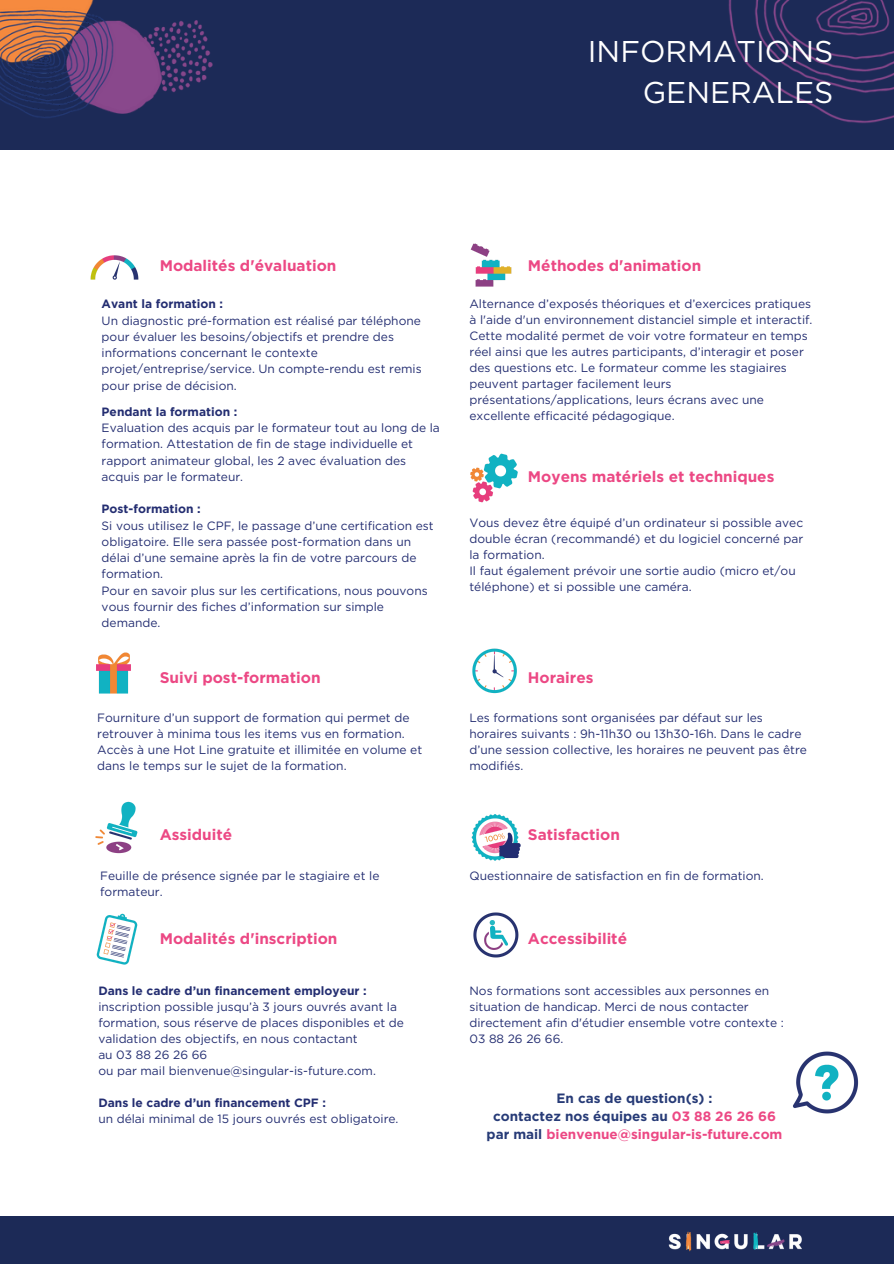
<style>
.page{position:relative;width:894px;height:1264px;background:#fff}
.page>*{position:absolute;margin:0;border:0;box-sizing:border-box;transform-origin:0 0}
.t1{font:30px/41.7px "Gotham";color:#fff;text-align:right}
.t2{font:700 15.45px "Gotham";color:#ec4884}
.t3{font:700 15.3px "Gotham";color:#ec4884}
.t4{font:700 13.5px/18px "Gotham";color:#273b77;text-align:center}
.t5{font:12px/16px "Gotham";color:#232d71}
.t6{font:700 12px "Gotham";color:#232d71}
.s1{font-weight:700}
.s2{color:#ec4884}
</style>
<div class="page">
<div style="left:0;top:1216px;width:893px;height:47px;background:#1c2a57"></div>
<img style="left:668px;top:1231px;width:134px;height:21px">
<img style="left:90px;top:255px;width:49px;height:25px">
<img style="left:470px;top:243px;width:42px;height:44px">
<img style="left:96px;top:652px;width:35px;height:42px">
<img style="left:95px;top:801px;width:43px;height:53px">
<img style="left:96px;top:913px;width:42px;height:52px">
<img style="left:470px;top:453px;width:48px;height:50px">
<img style="left:472px;top:648px;width:45px;height:46px">
<img style="left:473px;top:912px;width:46px;height:46px">
<img style="left:793px;top:1051px;width:66px;height:63px">
<img style="left:471px;top:814px;width:50px;height:47px">
<div style="left:0;top:0;width:893px;height:150px;background:#1c2a57"></div>
<img style="left:173px;top:20px;width:40px;height:73px">
<img style="left:0;top:0;width:173px;height:118px">
<img style="left:728px;top:0;width:165px;height:123px">
<p class="t1" style="left:587px;top:30px;width:247px">INFORMATIONS<br>GENERALES</p>
<p class="t3" style="left:160px;top:256px;width:178px">Modalités d'évaluation</p>
<p class="t6" style="left:102px;top:297px;width:123px">Avant la formation :</p>
<p class="t5" style="left:102px;top:312px;width:321px">Un diagnostic pré-formation est réalisé par téléphone pour évaluer les besoins/objectifs et prendre des informations concernant le contexte projet/entreprise/service. Un compte-rendu est remis pour prise de décision.</p>
<p class="t6" style="left:102px;top:404px;width:137px">Pendant la formation :</p>
<p class="t5" style="left:102px;top:419px;width:340px">Evaluation des acquis par le formateur tout au long de la formation. Attestation de fin de stage individuelle et rapport animateur global, les 2 avec évaluation des acquis par le formateur.</p>
<p class="t6" style="left:102px;top:502px;width:101px">Post-formation :</p>
<p class="t5" style="left:102px;top:517px;width:333px">Si vous utilisez le CPF, le passage d’une certification est obligatoire. Elle sera passée post-formation dans un délai d’une semaine après la fin de votre parcours de formation.</p>
<h2 class="t5" style="left:102px;top:582px;width:327px">Pour en savoir plus sur les certifications, nous pouvons vous fournir des fiches d’information sur simple demande.</h2>
<p class="t2" style="left:160px;top:668px;width:162px">Suivi post-formation</p>
<h1 class="t5" style="left:97px;top:709px;width:314px">Fourniture d’un support de formation qui permet de retrouver à minima tous les items vus en formation.</h1>
<p class="t5" style="left:97px;top:742px;width:326px">Accès à une Hot Line gratuite et illimitée en volume et dans le temps sur le sujet de la formation.</p>
<p class="t3" style="left:160px;top:825px;width:74px">Assiduité</p>
<p class="t5" style="left:100px;top:867px;width:281px">Feuille de présence signée par le stagiaire et le formateur.</p>
<p class="t3" style="left:160px;top:929px;width:179px">Modalités d'inscription</p>
<p class="t5" style="left:98px;top:982px;width:307px"><span class="s1">Dans le cadre d’un financement employeur : </span>inscription possible jusqu’à 3 jours ouvrés avant la formation, sous réserve de places disponibles et de validation des objectifs, en nous contactant</p>
<h2 class="t5" style="left:98px;top:1046px;width:110px">au 03 88 26 26 66</h2>
<p class="t5" style="left:98px;top:1062px;width:279px">ou par mail bienvenue@singular-is-future.com.</p>
<p class="t6" style="left:98px;top:1095px;width:229px">Dans le cadre d’un financement CPF :</p>
<h2 class="t5" style="left:98px;top:1110px;width:301px">un délai minimal de 15 jours ouvrés est obligatoire.</h2>
<p class="t3" style="left:528px;top:256px;width:175px">Méthodes d'animation</p>
<p class="t5" style="left:469px;top:296px;width:344px">Alternance d’exposés théoriques et d’exercices pratiques à l'aide d'un environnement distanciel simple et interactif.<br>Cette modalité permet de voir votre formateur en temps réel ainsi que les autres participants, d’interagir et poser des questions etc. Le formateur comme les stagiaires peuvent partager facilement leurs présentations/applications, leurs écrans avec une excellente efficacité pédagogique.</p>
<h2 class="t3" style="left:528px;top:467px;width:248px">Moyens matériels et techniques</h2>
<p class="t5" style="left:469px;top:514px;width:335px;text-align:justify">Vous devez être équipé d’un ordinateur si possible avec double écran (recommandé) et du logiciel concerné par la formation.</p>
<p class="t5" style="left:469px;top:562px;width:327px">Il faut également prévoir une sortie audio (micro et/ou téléphone) et si possible une caméra.</p>
<p class="t3" style="left:528px;top:668px;width:67px">Horaires</p>
<p class="t5" style="left:469px;top:709px;width:339px">Les formations sont organisées par défaut sur les horaires suivants : 9h-11h30 ou 13h30-16h. Dans le cadre d’une session collective, les horaires ne peuvent pas être modifiés.</p>
<p class="t3" style="left:528px;top:825px;width:93px">Satisfaction</p>
<p class="t5" style="left:469px;top:867px;width:296px">Questionnaire de satisfaction en fin de formation.</p>
<h2 class="t3" style="left:528px;top:929px;width:101px">Accessibilité</h2>
<p class="t5" style="left:469px;top:982px;width:316px">Nos formations sont accessibles aux personnes en situation de handicap. Merci de nous contacter directement afin d'étudier ensemble votre contexte :<br>03 88 26 26 66.</p>
<p class="t4" style="left:486px;top:1089px;width:297px">En cas de question(s) :<br>contactez nos équipes au <span class="s2">03 88 26 26 66 </span>par mail <span class="s2">bienvenue@singular-is-future.com</span></p>
</div>
